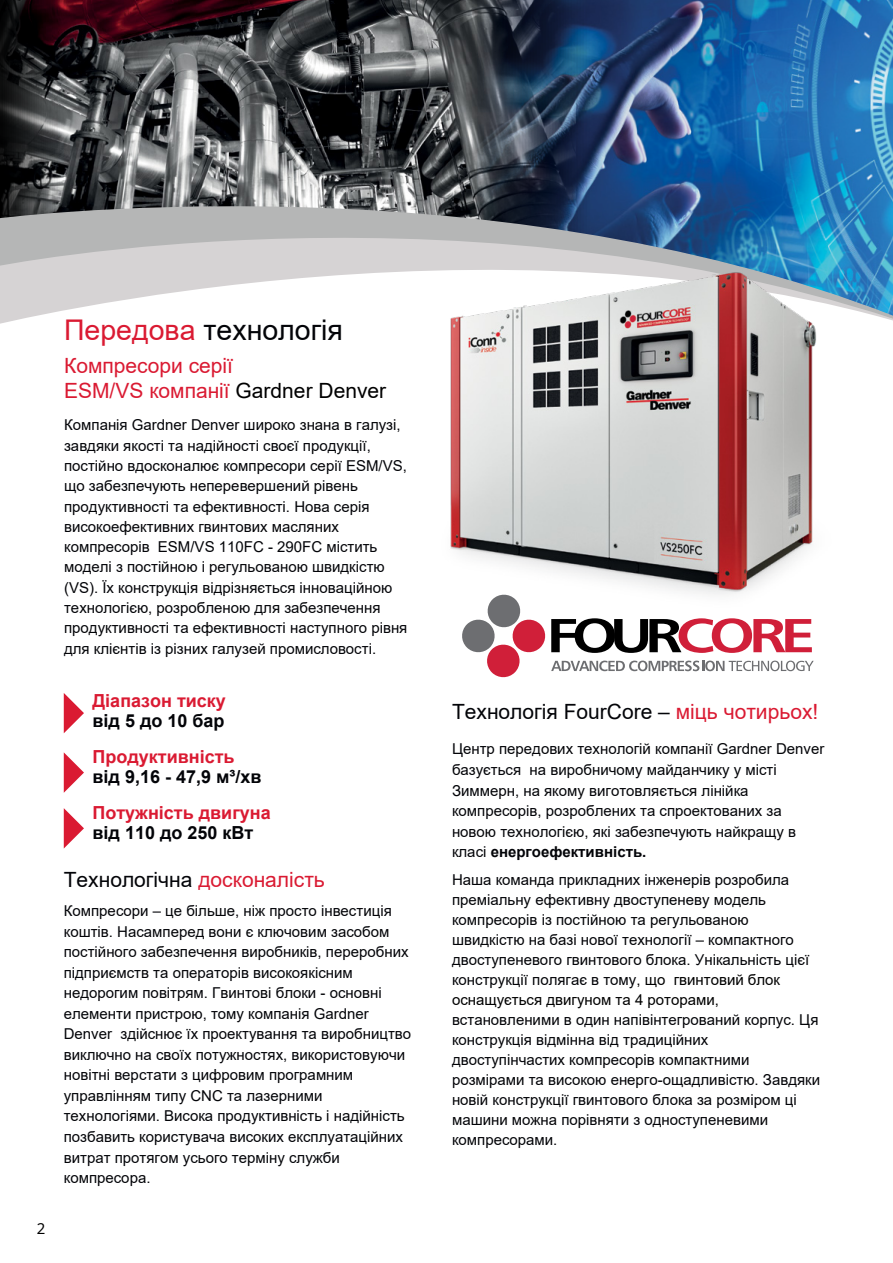
<style>
.page{position:relative;width:893px;height:1263px;background:#fff}
.page>*{position:absolute;margin:0;border:0;box-sizing:border-box;transform-origin:0 0}
.t1{font:28.5px "Arial";color:#030408}
.t2{font:21px "Arial";color:#030408}
.t3{font:21px/25.3px "Arial";color:#da1a32}
.t4{font:700 18px "Arial";color:#da1a32}
.t5{font:700 18px "Arial";color:#030408}
.t6{font:15px/20.5px "Arial";color:#030408}
.t7{font:15px "Noto Sans";color:#000}
.s1{color:#da1a32}
.s2{color:#000}
.s3{font-weight:700}
</style>
<div class="page">
<img style="left:0;top:0;width:477px;height:154px">
<img style="left:477px;top:0;width:416px;height:154px">
<svg style="left:0;top:154px;width:893px;height:170px;background:#7e92a3"></svg>
<img style="left:396px;top:250px;width:483px;height:345px">
<svg style="left:462px;top:595px;width:352px;height:82px"></svg>
<svg style="left:64px;top:752px;width:20px;height:41px"></svg>
<svg style="left:64px;top:693px;width:20px;height:40px"></svg>
<svg style="left:64px;top:808px;width:20px;height:40px"></svg>
<p class="t7" style="left:37px;top:1218px;width:10px">2</p>
<h1 class="t1" style="left:64px;top:310px;width:280px"><span class="s1">Передова</span> технологія</h1>
<h2 class="t3" style="left:64px;top:353px;width:324px">Компресори серії<br>ESM/VS компанії <span class="s2">Gardner Denver</span></h2>
<p class="t6" style="left:64px;top:415px;width:345px">Компанія Gardner Denver широко знана в галузі, завдяки якості та надійності своєї продукції, постійно вдосконалює компресори серії ESM/VS, що забезпечують неперевершений рівень продуктивності та ефективності. Нова серія високоефективних гвинтових масляних компресорів ESM/VS 110FC - 290FC містить моделі з постійною і регульованою швидкістю (VS). Їх конструкція відрізняється інноваційною технологією, розробленою для забезпечення продуктивності та ефективності наступного рівня для клієнтів із різних галузей промисловості.</p>
<p class="t4" style="left:92px;top:688px;width:135px">Діапазон тиску</p>
<p class="t5" style="left:92px;top:708px;width:134px">від 5 до 10 бар</p>
<p class="t4" style="left:92px;top:744px;width:144px">Продуктивність</p>
<p class="t5" style="left:92px;top:764px;width:170px">від 9,16 - 47,9 м³/хв</p>
<p class="t4" style="left:92px;top:800px;width:180px">Потужність двигуна</p>
<p class="t5" style="left:92px;top:820px;width:162px">від 110 до 250 кВт</p>
<h2 class="t2" style="left:64px;top:865px;width:263px">Технологічна <span class="s1">досконалість</span></h2>
<p class="t6" style="left:64px;top:900px;width:349px">Компресори – це більше, ніж просто інвестиція коштів. Насамперед вони є ключовим засобом постійного забезпечення виробників, переробних підприємств та операторів високоякісним недорогим повітрям. Гвинтові блоки - основні елементи пристрою, тому компанія Gardner Denver здійснює їх проектування та виробництво виключно на своїх потужностях, використовуючи новітні верстати з цифровим програмним управлінням типу CNC та лазерними технологіями. Висока продуктивність і надійність позбавить користувача високих експлуатаційних витрат протягом усього терміну служби компресора.</p>
<h2 class="t2" style="left:452px;top:697px;width:368px">Технологія FourCore – <span class="s1">міць чотирьох!</span></h2>
<p class="t6" style="left:452px;top:739px;width:374px">Центр передових технологій компанії Gardner Denver базується на виробничому майданчику у місті Зиммерн, на якому виготовляється лінійка компресорів, розроблених та спроектованих за новою технологією, які забезпечують найкращу в класі <span class="s3">енергоефективність.</span></p>
<p class="t6" style="left:452px;top:870px;width:359px;line-height:20px">Наша команда прикладних інженерів розробила преміальну ефективну двоступеневу модель компресорів із постійною та регульованою швидкістю на базі нової технології – компактного двоступеневого гвинтового блока. Унікальність цієї конструкції полягає в тому<span class="s2">, що гвинтовий блок оснащується двигуном та 4 роторами,</span></p>
<p class="t6" style="left:452px;top:1009px;width:370px;line-height:20px">встановленими в один напівінтегрований корпус. Ця конструкція відмінна від традиційних двоступінчастих компресорів компактними розмірами та високою енерго-ощадливістю. Завдяки новій конструкції гвинтового блока за розміром ці машини можна порівняти з одноступеневими компресорами.</p>
</div>
